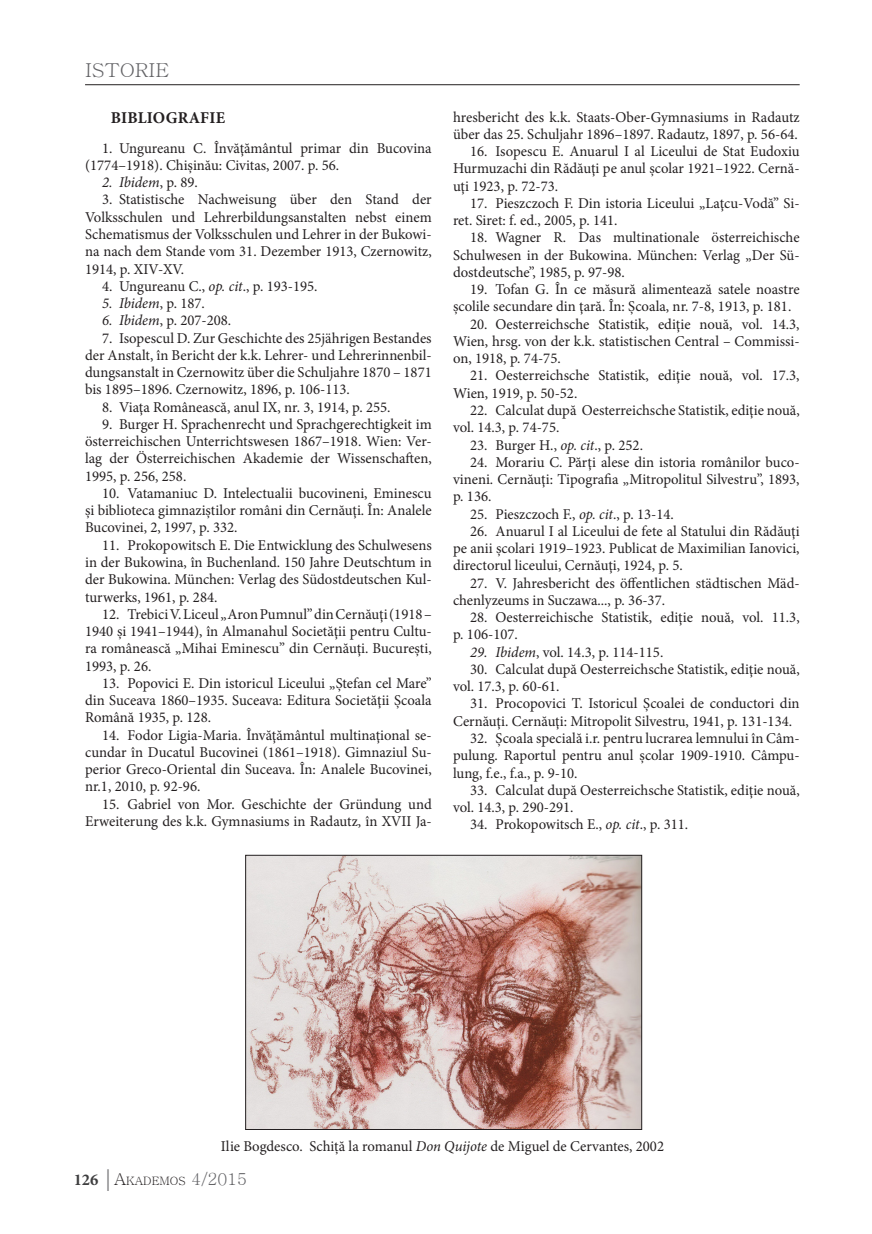
<style>
.page{position:relative;width:872px;height:1234px;background:#fff}
.page>*{position:absolute;margin:0;border:0;box-sizing:border-box;transform-origin:0 0}
.t1{font:19.2px "Batang";color:#636366;scale:1.06 1}
.outcomes{font:700 16.5px "Minion Pro";letter-spacing:.01em;color:#231f20}
.figuri{font:15px/17.2px "Minion Pro";color:#231f20;text-align:justify}
.t2{font:italic 15px "Minion Pro";letter-spacing:-.005em;color:#231f20}
.t3{font:11.55px "Batang";color:#231f20}
.s1{font-style:normal}
.s2{font-style:italic}
.s3{font-family:"Minion Pro";font-weight:700;font-size:16.5px;color:#3e3e3f}
.s4{font-family:"Garamond";font-size:24px;color:#636366}
.s5{font-size:16.5px}
.s6{font-size:16.5px;color:#636366}
</style>
<div class="page">
<hr style="left:85px;top:84px;width:714px;height:1px;background:#231f20">
<img style="left:247px;top:856px;width:393px;height:271px">
<div style="left:245px;top:854px;width:397px;height:275px;border:1px solid #231f20"></div>
<p class="t1" style="left:85px;top:60px;width:81px">ISTORIE</p>
<p class="outcomes" style="left:111px;top:106px;width:116px">BIBLIOGRAFIE</p>
<p class="figuri" style="left:85px;top:139px;width:348px;text-indent:17px">1. Ungureanu C. Învăţământul primar din Bucovina (1774–1918). Chişinău: Civitas, 2007. p. 56.</p>
<p class="t2" style="left:102px;top:172px;width:97px">2. Ibidem<span class="s1">, p. 89.</span></p>
<p class="figuri" style="left:85px;top:191px;width:348px;text-indent:17px">3. Statistische Nachweisung über den Stand der Volksschulen und Lehrerbildungsanstalten nebst einem Schematismus der Volksschulen und Lehrer in der Bukowi&shy;na nach dem Stande vom 31. Dezember 1913, Czernowitz, 1914, p. XIV-XV.</p>
<p class="figuri" style="left:102px;top:277px;width:217px">4. Ungureanu C., <span class="s2">op. cit</span>., p. 193-195.</p>
<p class="t2" style="left:102px;top:293px;width:104px">5. Ibidem<span class="s1">, p. 187.</span></p>
<p class="figuri" style="left:102px;top:312px;width:131px"><span class="s2">6. Ibidem</span>, p. 207-208.</p>
<p class="figuri" style="left:85px;top:329px;width:348px;text-indent:17px">7. Isopescul D. Zur Geschichte des 25jährigen Bestandes der Anstalt, în Bericht der k.k. Lehrer- und Lehrerinnenbil&shy;dungsanstalt in Czernowitz über die Schuljahre 1870 – 1871 bis 1895–1896. Czernowitz, 1896, p. 106-113.</p>
<p class="figuri" style="left:102px;top:398px;width:290px">8. Viaţa Românească, anul IX, nr. 3, 1914, p. 255.</p>
<p class="figuri" style="left:85px;top:415px;width:348px;text-indent:17px">9. Burger H. Sprachenrecht und Sprachgerechtigkeit im österreichischen Unterrichtswesen 1867–1918. Wien: Ver&shy;lag der Österreichischen Akademie der Wissenschaften, 1995, p. 256, 258.</p>
<p class="figuri" style="left:85px;top:484px;width:348px;text-indent:17px">10. Vatamaniuc D. Intelectualii bucovineni, Eminescu şi biblioteca gimnaziştilor români din Cernăuţi. În: Analele Bucovinei, 2, 1997, p. 332.</p>
<p class="figuri" style="left:85px;top:536px;width:348px;text-indent:17px">11. Prokopowitsch E. Die Entwicklung des Schulwesens in der Bukowina, în Buchenland. 150 Jahre Deutschtum in der Bukowina. München: Verlag des Südostdeutschen Kul&shy;turwerks, 1961, p. 284.</p>
<p class="figuri" style="left:85px;top:605px;width:348px;text-indent:17px">12. Trebici V. Liceul „Aron Pumnul” din Cernăuţi (1918 – 1940 şi 1941–1944), în Almanahul Societăţii pentru Cultu&shy;ra românească „Mihai Eminescu” din Cernăuţi. Bucureşti, 1993, p. 26.</p>
<p class="figuri" style="left:85px;top:674px;width:348px;text-indent:17px">13. Popovici E. Din istoricul Liceului „Ştefan cel Mare” din Suceava 1860–1935. Suceava: Editura Societăţii Şcoala Română 1935, p. 128.</p>
<p class="figuri" style="left:85px;top:726px;width:348px;text-indent:17px">14. Fodor Ligia-Maria. Învăţământul multinaţional se&shy;cundar în Ducatul Bucovinei (1861–1918). Gimnaziul Su&shy;perior Greco-Oriental din Suceava. În: Analele Bucovinei, nr.1, 2010, p. 92-96.</p>
<p class="figuri" style="left:85px;top:795px;width:348px;text-align:right">15. Gabriel von Mor. Geschichte der Gründung und<br>Erweiterung des k.k. Gymnasiums in Radautz, în XVII Ja-</p>
<p class="figuri" style="left:453px;top:108px;width:348px">hresbericht des k.k. Staats-Ober-Gymnasiums in Radautz über das 25. Schuljahr 1896–1897. Radautz, 1897, p. 56-64.</p>
<p class="figuri" style="left:453px;top:143px;width:348px;text-indent:17px">16. Isopescu E. Anuarul I al Liceului de Stat Eudoxiu Hurmuzachi din Rădăuţi pe anul şcolar 1921–1922. Cernă&shy;uţi 1923, p. 72-73.</p>
<p class="figuri" style="left:453px;top:194px;width:348px;text-indent:17px">17. Pieszczoch F. Din istoria Liceului „Laţcu-Vodă” Si&shy;ret. Siret: f. ed., 2005, p. 141.</p>
<p class="figuri" style="left:453px;top:229px;width:348px;text-indent:17px">18. Wagner R. Das multinationale österreichische Schulwesen in der Bukowina. München: Verlag „Der Sü&shy;dostdeutsche”, 1985, p. 97-98.</p>
<p class="figuri" style="left:453px;top:281px;width:348px;text-indent:17px">19. Tofan G. În ce măsură alimentează satele noastre şcolile secundare din ţară. În: Şcoala, nr. 7-8, 1913, p. 181.</p>
<p class="figuri" style="left:453px;top:315px;width:348px;text-indent:17px">20. Oesterreichsche Statistik, ediţie nouă, vol. 14.3, Wien, hrsg. von der k.k. statistischen Central – Commissi&shy;on, 1918, p. 74-75.</p>
<p class="figuri" style="left:453px;top:367px;width:348px;text-indent:17px">21. Oesterreichsche Statistik, ediţie nouă, vol. 17.3,<br>Wien, 1919, p. 50-52.</p>
<p class="figuri" style="left:453px;top:401px;width:348px;text-indent:17px">22. Calculat după Oesterreichsche Statistik, ediţie nouă, vol. 14.3, p. 74-75.</p>
<p class="figuri" style="left:470px;top:436px;width:174px">23. Burger H., <span class="s2">op. cit</span>., p. 252.</p>
<p class="figuri" style="left:453px;top:453px;width:348px;text-indent:17px">24. Morariu C. Părţi alese din istoria românilor buco&shy;vineni. Cernăuţi: Tipografia „Mitropolitul Silvestru”, 1893, p. 136.</p>
<p class="figuri" style="left:470px;top:505px;width:205px">25. Pieszczoch F., <span class="s2">op. cit</span>., p. 13-14.</p>
<p class="figuri" style="left:453px;top:522px;width:348px;text-indent:17px">26. Anuarul I al Liceului de fete al Statului din Rădăuţi pe anii şcolari 1919–1923. Publicat de Maximilian Ianovici, directorul liceului, Cernăuţi, 1924, p. 5.</p>
<p class="figuri" style="left:453px;top:574px;width:348px;text-indent:17px">27. V. Jahresbericht des öffentlichen städtischen Mäd&shy;chenlyzeums in Suczawa..., p. 36-37.</p>
<p class="figuri" style="left:453px;top:608px;width:348px;text-indent:17px">28. Oesterreichische Statistik, ediţie nouă, vol. 11.3, p. 106-107.</p>
<p class="figuri" style="left:470px;top:643px;width:195px"><span class="s2">29. Ibidem</span>, vol. 14.3, p. 114-115.</p>
<p class="figuri" style="left:453px;top:660px;width:348px;text-indent:17px">30. Calculat după Oesterreichsche Statistik, ediţie nouă, vol. 17.3, p. 60-61.</p>
<p class="figuri" style="left:453px;top:695px;width:348px;text-indent:17px">31. Procopovici T. Istoricul Şcoalei de conductori din<br>Cernăuţi. Cernăuţi: Mitropolit Silvestru, 1941, p. 131-134.</p>
<p class="figuri" style="left:453px;top:729px;width:348px;text-indent:17px">32. Şcoala specială i.r. pentru lucrarea lemnului în Câm&shy;pulung. Raportul pentru anul şcolar 1909-1910. Câmpu&shy;lung, f.e., f.a., p. 9-10.</p>
<p class="figuri" style="left:453px;top:781px;width:348px;text-indent:17px">33. Calculat după Oesterreichsche Statistik, ediţie nouă, vol. 14.3, p. 290-291.</p>
<p class="figuri" style="left:470px;top:815px;width:220px">34. Prokopowitsch E., <span class="s2">op. cit</span>., p. 311.</p>
<p class="figuri" style="left:221px;top:1137px;width:445px">Ilie Bogdesco. Schiță la romanul <span class="s2">Don Quijote</span> de Miguel de Cervantes, 2002</p>
<p class="t3" style="left:74px;top:1175px;width:175px"><span class="s3">126</span> <span class="s4">|</span><span class="s5">A</span>KADEMOS <span class="s6">4/2015</span></p>
</div>
